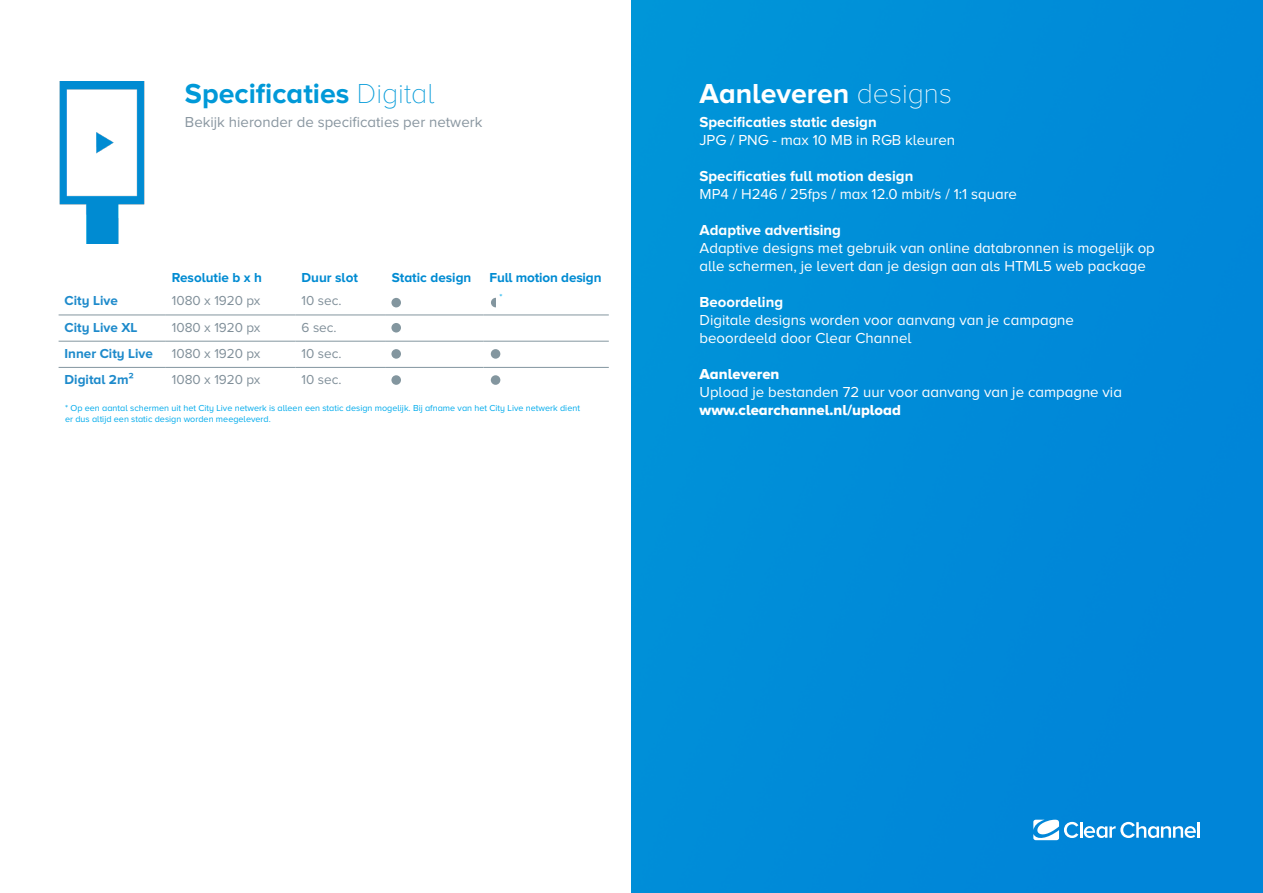
<style>
.page{position:relative;width:1263px;height:893px;background:#fff}
.page>*{position:absolute;margin:0;border:0;box-sizing:border-box;transform-origin:0 0}
.t1{font:700 28.5px "Proxima Nova A";color:#0099d8}
.t2{font:700 28.5px "Proxima Nova A";color:#fff}
.t3{font:15px/18px "Proxima Nova A";color:#fff}
.t4{font:15px "Proxima Nova A";color:#8996a0}
.Tekst_vet_EN{font:15px "Proxima Nova A Extrabld";color:#fff}
.t5{font:700 15px "Proxima Nova A";color:#fff}
.t6{font:13.5px "Proxima Nova A";color:#808f99}
.t7{font:700 13.5px "Proxima Nova A";color:#008bd2}
.t8{font:700 13.5px "Proxima Nova A";color:#1d8acb}
.t9{font:9px/10.8px "Proxima Nova A";color:#00abec}
.s1{font-weight:100}
.s2{font-weight:700}
.s3{font-family:"Proxima Nova A Extrabld"}
</style>
<div class="page">
<div style="left:631px;top:0;width:632px;height:893px;background:#008bd8"></div>
<hr style="left:1197px;top:822px;width:3px;height:16px;background:#fff">
<svg style="left:1033px;top:820px;width:163px;height:20px"></svg>
<hr style="left:59px;top:315px;width:107px;height:1px;background:#83969f">
<hr style="left:166px;top:315px;width:130px;height:1px;background:#83969f">
<hr style="left:296px;top:315px;width:90px;height:1px;background:#83969f">
<hr style="left:386px;top:315px;width:97px;height:1px;background:#83969f">
<hr style="left:483px;top:315px;width:126px;height:1px;background:#83969f">
<hr style="left:59px;top:341px;width:107px;height:1px;background:#83969f">
<hr style="left:166px;top:341px;width:130px;height:1px;background:#83969f">
<hr style="left:296px;top:341px;width:90px;height:1px;background:#83969f">
<hr style="left:386px;top:341px;width:97px;height:1px;background:#83969f">
<hr style="left:483px;top:341px;width:126px;height:1px;background:#83969f">
<hr style="left:59px;top:367px;width:107px;height:1px;background:#83969f">
<hr style="left:166px;top:367px;width:130px;height:1px;background:#83969f">
<hr style="left:296px;top:367px;width:90px;height:1px;background:#83969f">
<hr style="left:386px;top:367px;width:97px;height:1px;background:#83969f">
<hr style="left:483px;top:367px;width:126px;height:1px;background:#83969f">
<div style="left:391px;top:298px;width:10px;height:9px;background:#83969f;border-radius:50%"></div>
<div style="left:391px;top:323px;width:10px;height:9px;background:#83969f;border-radius:50%"></div>
<div style="left:391px;top:349px;width:10px;height:10px;background:#83969f;border-radius:50%"></div>
<div style="left:491px;top:349px;width:9px;height:10px;background:#83969f;border-radius:50%"></div>
<div style="left:391px;top:375px;width:10px;height:10px;background:#83969f;border-radius:50%"></div>
<div style="left:491px;top:375px;width:9px;height:10px;background:#83969f;border-radius:50%"></div>
<img style="left:59px;top:82px;width:86px;height:162px">
<div style="left:491px;top:298px;width:9px;height:9px;background:#83969f;border-radius:50%"></div>
<div style="left:496px;top:292px;width:8px;height:17px;background:#fff"></div>
<p class="t1" style="left:185px;top:77px;width:251px">Specificaties <span class="s1">Digital</span></p>
<p class="t4" style="left:185px;top:113px;width:299px">Bekijk hieronder de specificaties per netwerk</p>
<p class="t7" style="left:172px;top:270px;width:92px">Resolutie b x h</p>
<p class="t7" style="left:302px;top:270px;width:58px">Duur slot</p>
<p class="t7" style="left:392px;top:270px;width:81px">Static design</p>
<p class="t7" style="left:489px;top:270px;width:113px">Full motion design</p>
<p class="t8" style="left:65px;top:293px;width:55px">City Live</p>
<p class="t6" style="left:172px;top:293px;width:90px">1080 x 1920 px</p>
<p class="t6" style="left:302px;top:293px;width:42px">10 sec.</p>
<p class="t8" style="left:65px;top:319px;width:74px">City Live XL</p>
<p class="t6" style="left:172px;top:320px;width:90px">1080 x 1920 px</p>
<p class="t6" style="left:302px;top:320px;width:37px">6 sec.</p>
<p class="t8" style="left:65px;top:346px;width:90px">Inner City Live</p>
<p class="t6" style="left:172px;top:346px;width:90px">1080 x 1920 px</p>
<p class="t6" style="left:302px;top:346px;width:42px">10 sec.</p>
<p class="t8" style="left:65px;top:372px;width:71px">Digital 2m²</p>
<p class="t6" style="left:172px;top:372px;width:90px">1080 x 1920 px</p>
<p class="t6" style="left:302px;top:372px;width:42px">10 sec.</p>
<p class="t9" style="left:499px;top:292px;width:5px">*</p>
<p class="t9" style="left:65px;top:402px;width:516px">* Op een aantal schermen uit het City Live netwerk is alleen een static design mogelijk. Bij afname van het City Live netwerk dient er dus altijd een static design worden meegeleverd.</p>
<p class="t2" style="left:699px;top:77px;width:254px">Aanleveren <span class="s1">designs</span></p>
<p class="t3" style="left:699px;top:113px;width:257px"><span class="s2">Specificaties static design<br></span>JPG / PNG - max 10 MB in RGB kleuren</p>
<p class="t3" style="left:699px;top:167px;width:319px"><span class="s2">Specificaties full motion design<br></span>MP4 / H246 / 25fps / max 12.0 mbit/s / 1:1 square</p>
<p class="t5" style="left:699px;top:222px;width:143px">Adaptive advertising</p>
<p class="t3" style="left:699px;top:239px;width:457px">Adaptive designs met gebruik van online databronnen is mogelijk op alle schermen, je levert dan je design aan als HTML5 web package</p>
<p class="t3" style="left:699px;top:293px;width:376px"><span class="s2">Beoordeling<br></span>Digitale designs worden voor aanvang van je campagne beoordeeld door Clear Channel</p>
<p class="t3" style="left:699px;top:365px;width:424px"><span class="s3">Aanleveren<br></span>Upload je bestanden 72 uur voor aanvang van je campagne via</p>
<p class="Tekst_vet_EN" style="left:699px;top:401px;width:203px">www.clearchannel.nl/upload</p>
</div>
